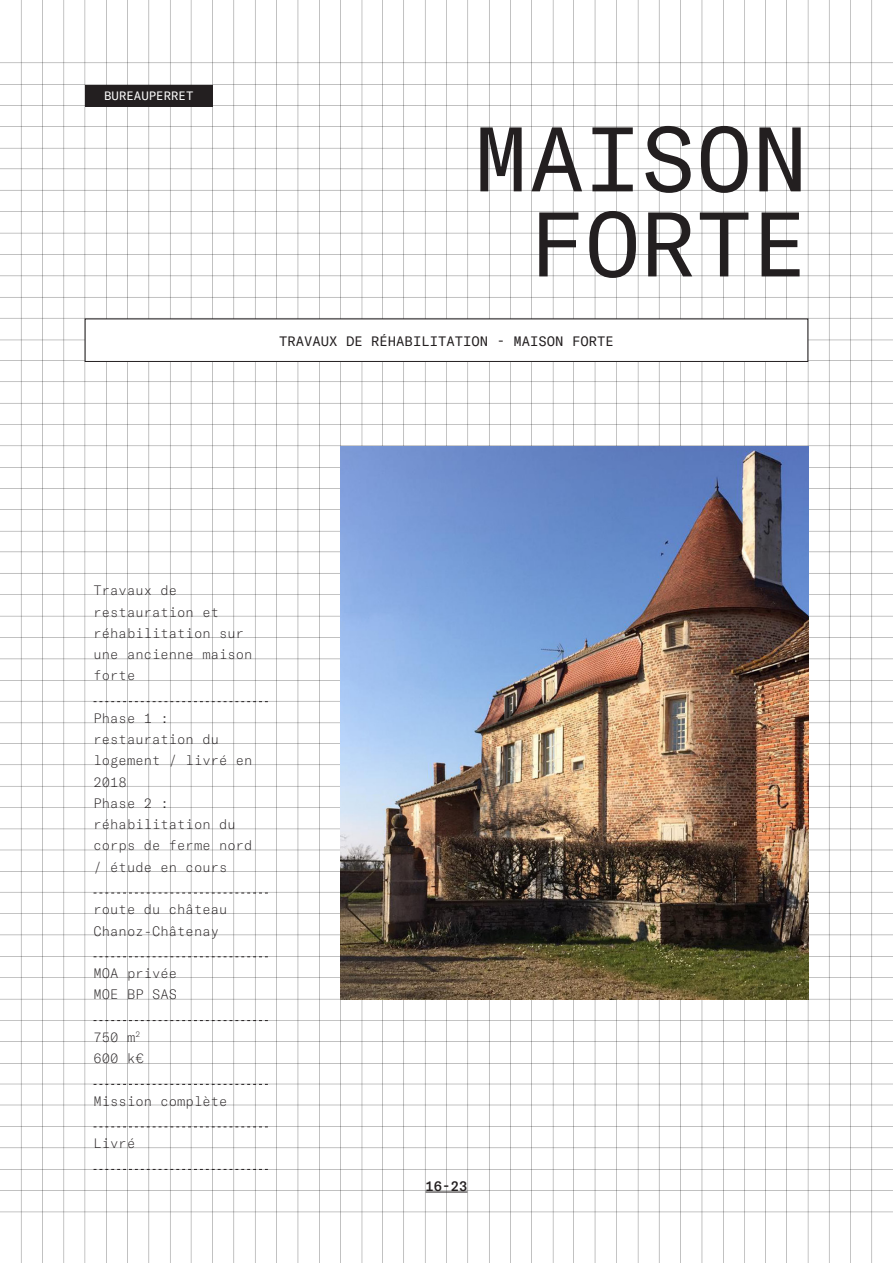
<style>
.page{position:relative;width:893px;height:1263px;background:#fff}
.page>*{position:absolute;margin:0;border:0;box-sizing:border-box;transform-origin:0 0}
.NUM{font:90px/85.1px "GT America Mono";color:#231f20;text-align:right}
.descr{font:100 13.5px/21.3px "GT America Mono";color:#231f20}
.cart{font:13.5px "GT America Mono";color:#231f20}
.date{font:500 13.5px "GT America Mono";color:#231f20}
.t1{font:12px "GT America Mono";color:#fff}
</style>
<div class="page">
<img style="left:0;top:0;width:893px;height:1263px">
<img style="left:340px;top:446px;width:468px;height:553px">
<div style="left:85px;top:85px;width:128px;height:21px;background:#231f20"></div>
<svg style="left:94px;top:701px;width:174px;height:1px"></svg>
<svg style="left:94px;top:893px;width:174px;height:1px"></svg>
<svg style="left:94px;top:956px;width:174px;height:1px"></svg>
<svg style="left:94px;top:1020px;width:174px;height:1px"></svg>
<svg style="left:94px;top:1084px;width:174px;height:1px"></svg>
<svg style="left:94px;top:1126px;width:174px;height:1px"></svg>
<svg style="left:94px;top:1169px;width:174px;height:1px"></svg>
<hr style="left:426px;top:1192px;width:41px;height:1px;background:#231f20">
<div style="left:85px;top:319px;width:723px;height:42px;background:#fff"></div>
<p class="t1" style="left:104px;top:89px;width:91px">BUREAUPERRET</p>
<p class="NUM" style="left:473px;top:118px;width:336px">MAISON<br>FORTE</p>
<p class="cart" style="left:279px;top:333px;width:336px">TRAVAUX DE RÉHABILITATION - MAISON FORTE</p>
<p class="descr" style="left:94px;top:580px;width:161px">Travaux de restauration et réhabilitation sur une ancienne maison forte</p>
<p class="descr" style="left:94px;top:708px;width:161px">Phase 1 : restauration du logement / livré en<br>2018<br>Phase 2 : réhabilitation du corps de ferme nord / étude en cours</p>
<p class="descr" style="left:94px;top:899px;width:135px">route du château<br>Chanoz-Châtenay</p>
<p class="descr" style="left:94px;top:963px;width:85px">MOA privée<br>MOE BP SAS</p>
<p class="descr" style="left:94px;top:1026px;width:52px">750 m<sup>2<br></sup>600 k€</p>
<p class="descr" style="left:94px;top:1090px;width:135px">Mission complète</p>
<p class="descr" style="left:94px;top:1133px;width:43px">Livré</p>
<p class="date" style="left:426px;top:1178px;width:43px">16-23</p>
</div>
